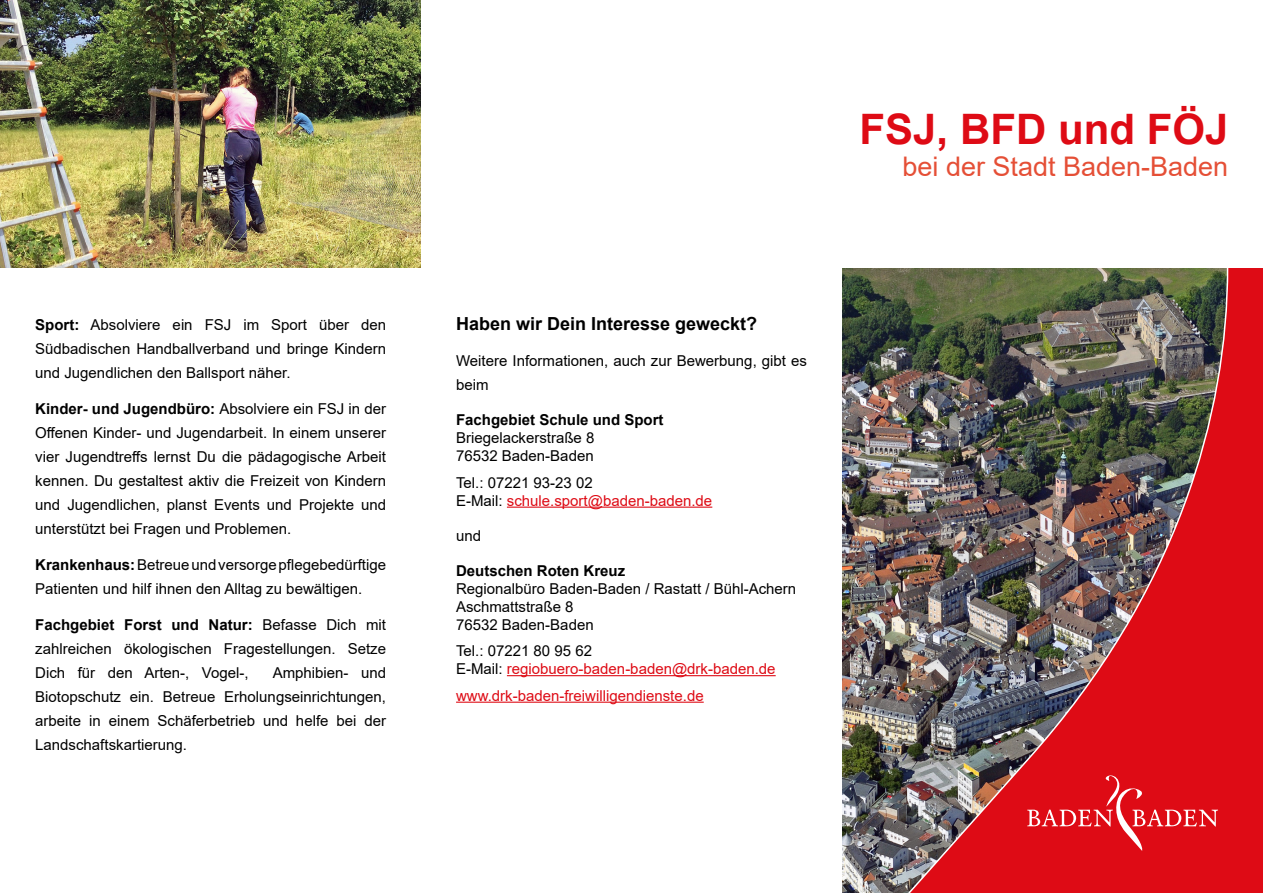
<style>
.page{position:relative;width:1263px;height:893px;background:#fff}
.page>*{position:absolute;margin:0;border:0;box-sizing:border-box;transform-origin:0 0}
.t1{font:700 42px "Arial";color:#de0b15}
.t2{font:27px "Arial";color:#e54f36}
.t3{font:700 18px "Arial";color:#000}
.t4{font:15px/24px "Arial";color:#000;text-align:justify}
.t5{font:15px "Arial";color:#de0b15}
.t6{font:700 15px "Arial";color:#000}
.s1{font-weight:700}
.s2{color:#000}
</style>
<div class="page">
<div style="left:825px;top:0;width:438px;height:893px;background:#de0b15"></div>
<img style="left:841px;top:268px;width:388px;height:625px">
<svg style="left:1027px;top:775px;width:191px;height:76px"></svg>
<div style="left:421px;top:0;width:842px;height:268px;background:#fff"></div>
<div style="left:0;top:268px;width:841px;height:625px;background:#fff"></div>
<hr style="left:507px;top:507px;width:205px;height:1px;background:#de0b15">
<hr style="left:507px;top:675px;width:269px;height:1px;background:#de0b15">
<hr style="left:456px;top:702px;width:248px;height:1px;background:#de0b15">
<img style="left:0;top:0;width:421px;height:268px">
<p class="t4" style="left:35px;top:313px;width:352px"><span class="s1">Sport:</span> Absolviere ein FSJ im Sport über den Südbadischen Handballverband und bringe Kindern und Jugendlichen den Ballsport näher.</p>
<p class="t4" style="left:35px;top:397px;width:352px"><span class="s1">Kinder- und Jugendbüro:</span> Absolviere ein FSJ in der Offenen Kinder- und Jugendarbeit. In einem unserer vier Jugendtreffs lernst Du die pädagogische Arbeit kennen. Du gestaltest aktiv die Freizeit von Kindern und Jugendlichen, planst Events und Projekte und unterstützt bei Fragen und Problemen.</p>
<p class="t4" style="left:35px;top:553px;width:352px"><span class="s1">Krankenhaus:</span> Betreue und versorge pflegebedürftige<br>Patienten und hilf ihnen den Alltag zu bewältigen.</p>
<p class="t4" style="left:35px;top:613px;width:352px"><span class="s1">Fachgebiet Forst und Natur:</span> Befasse Dich mit zahlreichen ökologischen Fragestellungen. Setze Dich für den Arten-, Vogel-,</p>
<p class="t4" style="left:35px;top:661px;width:352px;text-indent:237px">Amphibien- und Biotopschutz ein. Betreue Erholungseinrichtungen, arbeite in einem Schäferbetrieb und helfe bei der Landschaftskartierung.</p>
<h3 class="t3" style="left:456px;top:311px;width:303px">Haben wir Dein Interesse geweckt?</h3>
<p class="t4" style="left:456px;top:349px;width:352px">Weitere Informationen, auch zur Bewerbung, gibt es beim</p>
<p class="t6" style="left:456px;top:409px;width:209px">Fachgebiet Schule und Sport</p>
<p class="t4" style="left:456px;top:426px;width:140px">Briegelackerstraße 8</p>
<p class="t4" style="left:456px;top:444px;width:139px">76532 Baden-Baden</p>
<p class="t4" style="left:456px;top:470px;width:138px">Tel.: 07221 93-23 02</p>
<p class="t5" style="left:456px;top:490px;width:258px"><span class="s2">E-Mail:</span> schule.sport@baden-baden.de</p>
<p class="t4" style="left:456px;top:523px;width:27px">und</p>
<p class="t6" style="left:456px;top:560px;width:171px">Deutschen Roten Kreuz</p>
<p class="t4" style="left:456px;top:576px;width:342px">Regionalbüro Baden-Baden / Rastatt / Bühl-Achern</p>
<p class="t4" style="left:456px;top:594px;width:119px">Aschmattstraße 8</p>
<p class="t4" style="left:456px;top:612px;width:139px">76532 Baden-Baden</p>
<p class="t4" style="left:456px;top:639px;width:137px">Tel.: 07221 80 95 62</p>
<p class="t5" style="left:456px;top:658px;width:321px"><span class="s2">E-Mail:</span> regiobuero-baden-baden@drk-baden.de</p>
<p class="t5" style="left:456px;top:685px;width:249px">www.drk-baden-freiwilligendienste.de</p>
<h1 class="t1" style="left:860px;top:99px;width:370px">FSJ, BFD und FÖJ</h1>
<h2 class="t2" style="left:902px;top:148px;width:327px">bei der Stadt Baden-Baden</h2>
</div>
